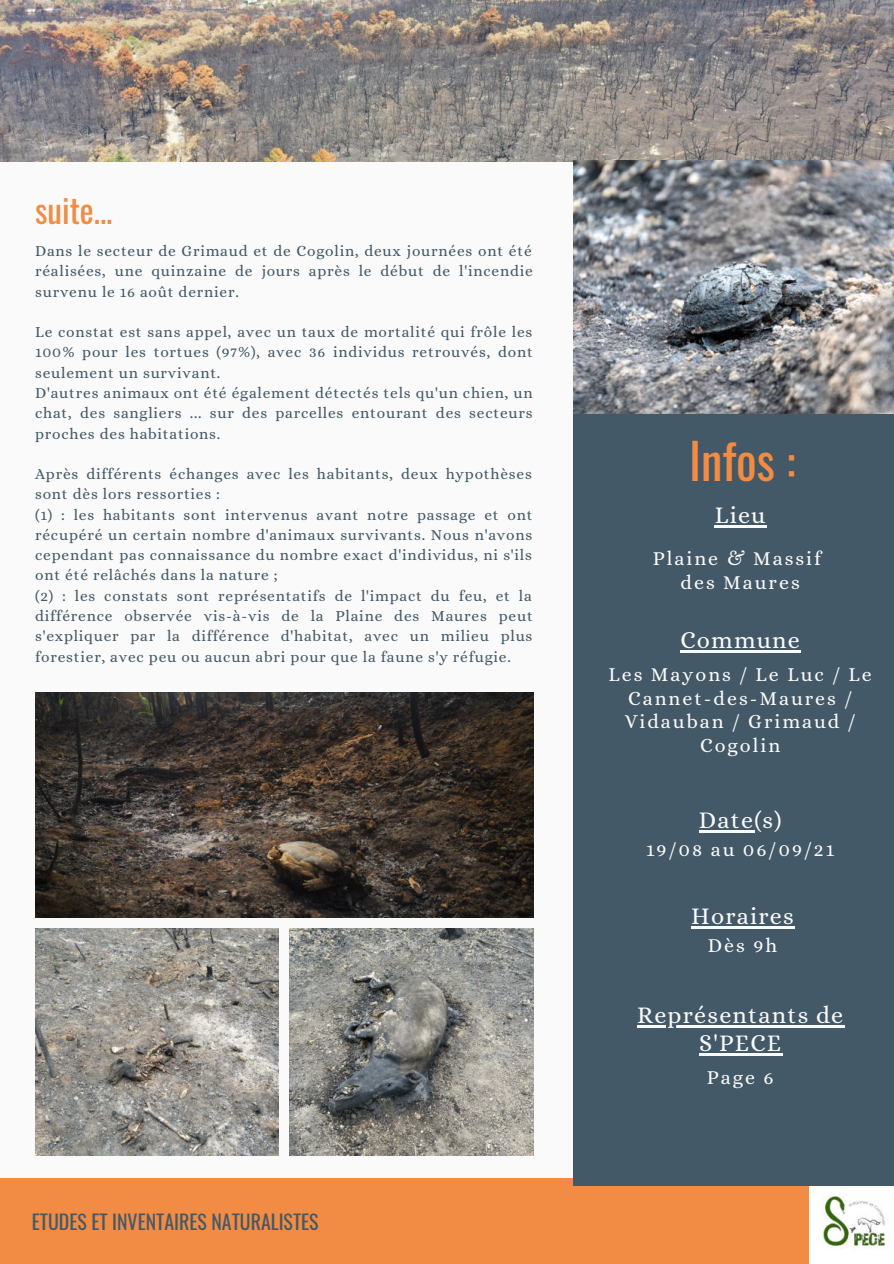
<style>
.page{position:relative;width:894px;height:1264px;background:#fff}
.page>*{position:absolute;margin:0;border:0;box-sizing:border-box;transform-origin:0 0}
.t1{font:48.6px "Oswald";color:#f28b43}
.t2{font:33.15px "Oswald";color:#f28b43}
.t3{font:24px/28.2px "Alice";letter-spacing:.05em;color:#fafafa;text-align:center}
.t4{font:19.8px/23.7px "Alice";letter-spacing:.1em;color:#fafafa;text-align:center}
.t5{font:19.8px "Oswald";color:#435967}
.t6{font:15.45px/20.2px "Alice";letter-spacing:.05em;color:#435967}
</style>
<div class="page">
<div style="left:0;top:0;width:893px;height:1263px;background:#fafafa"></div>
<img style="left:0;top:0;width:893px;height:162px">
<img style="left:573px;top:161px;width:320px;height:253px">
<div style="left:0;top:1178px;width:893px;height:85px;background:#f28b43"></div>
<img style="left:809px;top:1185px;width:84px;height:78px">
<div style="left:573px;top:414px;width:320px;height:771px;background:#435967"></div>
<hr style="left:714px;top:525px;width:52px;height:3px;background:#fafafa">
<hr style="left:680px;top:650px;width:120px;height:3px;background:#fafafa">
<hr style="left:698px;top:830px;width:56px;height:2px;background:#fafafa">
<hr style="left:636px;top:1025px;width:208px;height:2px;background:#fafafa">
<hr style="left:699px;top:1053px;width:83px;height:2px;background:#fafafa">
<hr style="left:691px;top:926px;width:103px;height:2px;background:#fafafa">
<img style="left:35px;top:692px;width:498px;height:225px">
<img style="left:35px;top:928px;width:243px;height:227px">
<img style="left:290px;top:928px;width:243px;height:227px">
<h2 class="t2" style="left:35px;top:181px;width:79px">suite...</h2>
<p class="t6" style="left:35px;top:242px;width:499px;text-align:justify">Dans le secteur de Grimaud et de Cogolin, deux journées ont été réalisées, une quinzaine de jours après le début de l'incendie survenu le 16 août dernier.</p>
<p class="t6" style="left:35px;top:323px;width:499px">Le constat est sans appel, avec un taux de mortalité qui frôle les 100% pour les tortues (97%), avec 36 individus retrouvés, dont seulement un survivant.<br>D'autres animaux ont été également détectés tels qu'un chien, un chat, des sangliers ... sur des parcelles entourant des secteurs proches des habitations.</p>
<p class="t6" style="left:35px;top:465px;width:499px">Après différents échanges avec les habitants, deux hypothèses sont dès lors ressorties :<br>(1) : les habitants sont intervenus avant notre passage et ont récupéré un certain nombre d'animaux survivants. Nous n'avons cependant pas connaissance du nombre exact d'individus, ni s'ils ont été relâchés dans la nature ;<br>(2) : les constats sont représentatifs de l'impact du feu, et la différence observée vis-à-vis de la Plaine des Maures peut s'expliquer par la différence d'habitat, avec un milieu plus forestier, avec peu ou aucun abri pour que la faune s'y réfugie.</p>
<p class="t5" style="left:32px;top:1204px;width:288px">ETUDES ET INVENTAIRES NATURALISTES</p>
<h1 class="t1" style="left:688px;top:418px;width:108px">Infos :</h1>
<h1 class="t1" style="left:688px;top:429px;width:108px">Infos :</h1>
<h3 class="t3" style="left:714px;top:502px;width:52px">Lieu</h3>
<p class="t4" style="left:652px;top:547px;width:169px">Plaine &amp; Massif des Maures</p>
<h3 class="t3" style="left:680px;top:627px;width:121px">Commune</h3>
<p class="t4" style="left:608px;top:664px;width:265px">Les Mayons / Le Luc / Le<br>Cannet-des-Maures /<br>Vidauban / Grimaud /<br>Cogolin</p>
<h3 class="t3" style="left:698px;top:807px;width:84px">Date(s)</h3>
<p class="t4" style="left:646px;top:838px;width:189px">19/08 au 06/09/21</p>
<h3 class="t3" style="left:691px;top:903px;width:104px">Horaires</h3>
<p class="t4" style="left:707px;top:935px;width:71px">Dès 9h</p>
<h3 class="t3" style="left:636px;top:1002px;width:208px">Représentants de<br>S'PECE</h3>
<p class="t4" style="left:706px;top:1066px;width:68px">Page 6</p>
</div>
